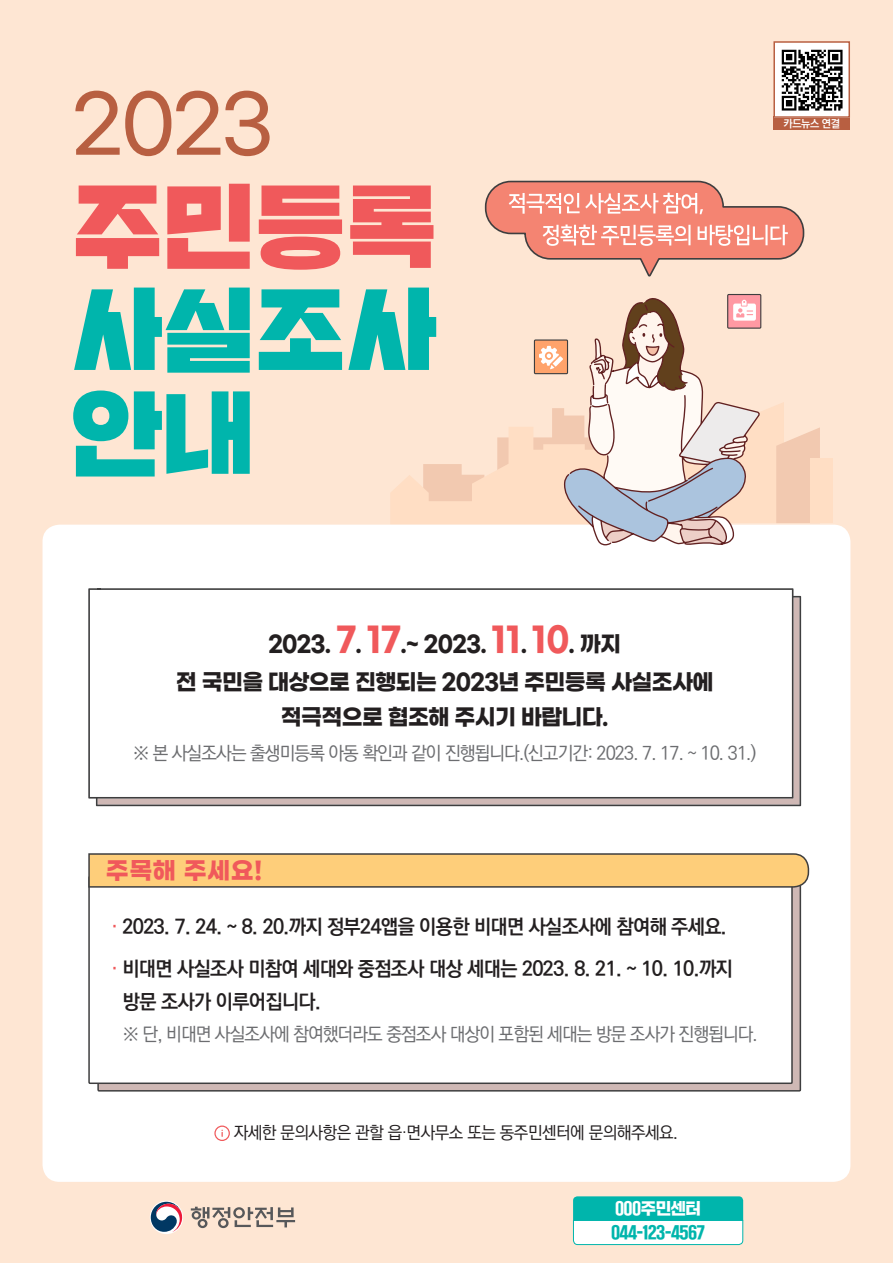
<style>
.page{position:relative;width:893px;height:1263px;background:#fff}
.page>*{position:absolute;margin:0;border:0;box-sizing:border-box;transform-origin:0 0}
.t1{font:90.53px "SD Cinema Theater";letter-spacing:.01em;color:#00b5ac}
.t2{font:90.53px "SD Cinema Theater";color:#f0595b}
.t3{font:500 78.15px "Gmarket Sans";color:#b85f41}
.t4{font:700 24px "Gmarket Sans";letter-spacing:.02em;color:#f0595b}
.t5{font:700 22.5px "Gmarket Sans";letter-spacing:-.03em;color:#231f20}
.t6{font:700 20.25px/33.3px "Ko Pub Dotum";letter-spacing:-.03em;color:#231f20}
.t7{font:500 18.75px "Ko Pub Dotum";letter-spacing:-.05em;color:#6c6d70;scale:.96 1}
.t8{font:500 17.25px "Ko Pub Dotum";letter-spacing:-.03em;color:#231f20}
.t9{font:15.75px "SD Gyeokdong G206 Hv";letter-spacing:-.03em;color:#00b5ac}
.t10{font:15.75px "SD Gyeokdong G206 Hv";letter-spacing:-.03em;color:#fff}
.t11{font:700 10.8px "Ko Pub Dotum";letter-spacing:-.03em;color:#fff}
.s1{font-size:33.75px;color:#f0595b}
.s2{color:#f0595b}
</style>
<div class="page">
<div style="left:0;top:0;width:893px;height:523px;background:#fee6d3"></div>
<div style="left:0;top:523px;width:893px;height:740px;background:#fee6d3"></div>
<div style="left:773px;top:117px;width:77px;height:13px;background:#b85f41"></div>
<div style="left:810px;top:459px;width:23px;height:64px;background:#ffdec4"></div>
<div style="left:727px;top:294px;width:34px;height:35px;border:1px solid #3e3e3f"></div>
<div style="left:774px;top:42px;width:75px;height:75px;background:#fff"></div>
<img style="left:781px;top:49px;width:62px;height:62px">
<div style="left:773px;top:41px;width:77px;height:77px;border:2px solid #b85f41"></div>
<svg style="left:484px;top:180px;width:321px;height:97px"></svg>
<div style="left:43px;top:525px;width:807px;height:657px;background:#fff;border-radius:17px"></div>
<svg style="left:214px;top:1125px;width:16px;height:16px"></svg>
<div style="left:150px;top:1201px;width:33px;height:33px;background:#fff;border-radius:50%"></div>
<svg style="left:151px;top:1202px;width:31px;height:30px"></svg>
<svg style="left:191px;top:1207px;width:104px;height:21px"></svg>
<svg style="left:573px;top:1196px;width:170px;height:49px;background:#79d7d2"></svg>
<div style="left:98px;top:867px;width:702px;height:224px;background:#cfb8b5"></div>
<div style="left:89px;top:877px;width:703px;height:206px;background:#fff"></div>
<div style="left:88px;top:876px;width:705px;height:208px;border:2px solid #3e3e3f"></div>
<svg style="left:88px;top:853px;width:722px;height:35px;background:#ecc277"></svg>
<svg style="left:88px;top:588px;width:713px;height:218px"></svg>
<svg style="left:390px;top:295px;width:430px;height:230px"></svg>
<svg style="left:563px;top:295px;width:197px;height:251px"></svg>
<p class="t3" style="left:72px;top:82px;width:203px">2023</p>
<p class="t2" style="left:72px;top:175px;width:366px">주민등록</p>
<p class="t1" style="left:72px;top:279px;width:366px">사실조사</p>
<p class="t1" style="left:72px;top:383px;width:183px">안내</p>
<p class="t11" style="left:783px;top:118px;width:58px">카드뉴스 연결</p>
<p class="t5" style="left:268px;top:632px;width:354px">2023. <span class="s1">7</span>. <span class="s1">17</span>.~ 2023. <span class="s1">11</span>. <span class="s1">10</span>. 까지</p>
<p class="t5" style="left:176px;top:670px;width:539px">전 국민을 대상으로 진행되는 2023년 주민등록 사실조사에</p>
<p class="t5" style="left:281px;top:704px;width:329px">적극적으로 협조해 주시기 바랍니다.</p>
<p class="t7" style="left:133px;top:744px;width:651px">※ 본 사실조사는 출생미등록 아동 확인과 같이 진행됩니다.(신고기간: 2023. 7. 17. ~ 10. 31.)</p>
<p class="t4" style="left:106px;top:857px;width:158px">주목해 주세요!</p>
<p class="t6" style="left:112px;top:910px;width:617px"><span class="s2">·</span> 2023. 7. 24. ~ 8. 20.까지 정부24앱을 이용한 비대면 사실조사에 참여해 주세요.</p>
<p class="t6" style="left:123px;top:952px;width:611px;text-indent:-11px"><span class="s2">·</span> 비대면 사실조사 미참여 세대와 중점조사 대상 세대는 2023. 8. 21. ~ 10. 10.까지 방문 조사가 이루어집니다.</p>
<p class="t7" style="left:123px;top:1025px;width:663px">※ 단, 비대면 사실조사에 참여했더라도 중점조사 대상이 포함된 세대는 방문 조사가 진행됩니다.</p>
<p class="t8" style="left:234px;top:1124px;width:446px">자세한 문의사항은 관할 읍·면사무소 또는 동주민센터에 문의해주세요.</p>
<p class="t10" style="left:615px;top:1200px;width:87px">000주민센터</p>
<p class="t9" style="left:611px;top:1224px;width:95px">044-123-4567</p>
</div>
